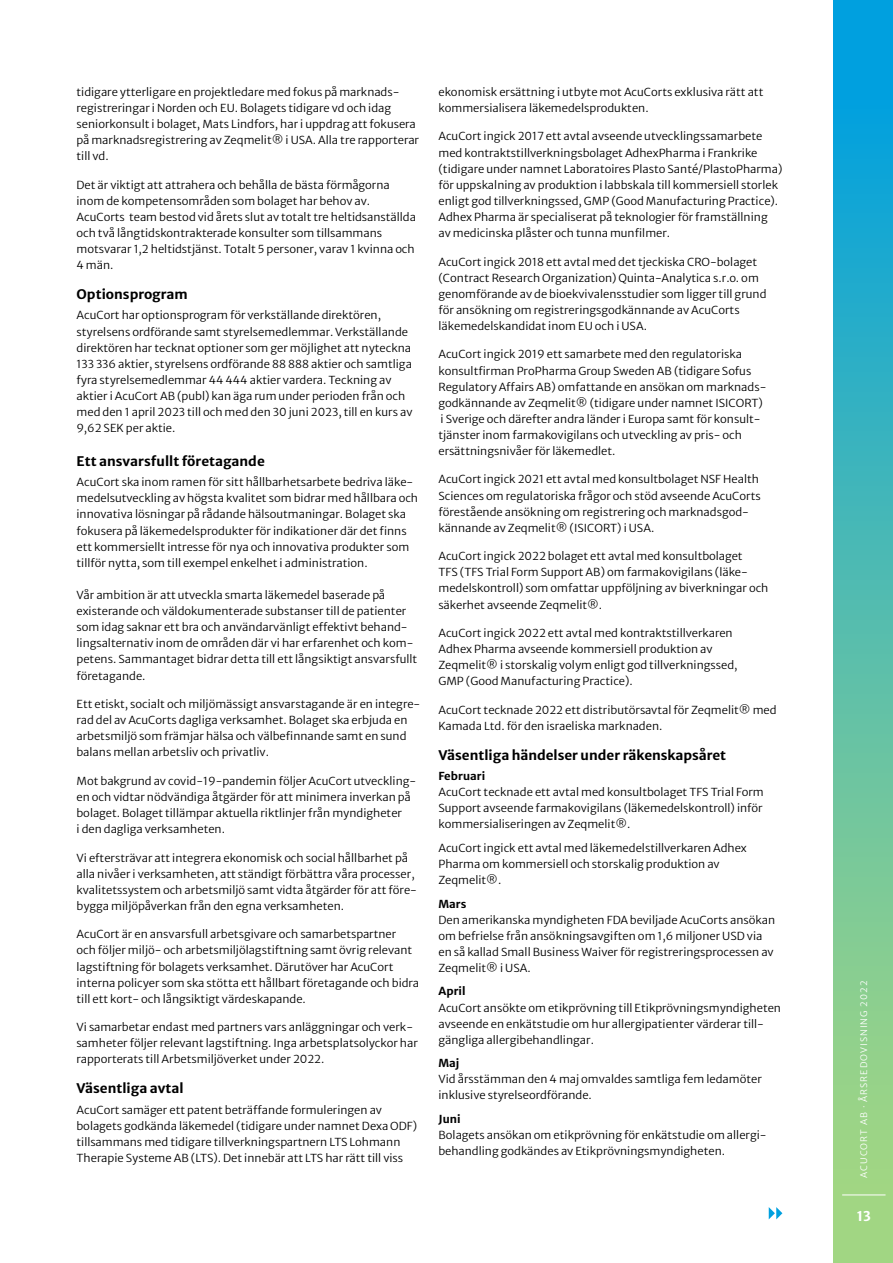
<style>
.page{position:relative;width:893px;height:1263px;background:#fff}
.page>*{position:absolute;margin:0;border:0;box-sizing:border-box;transform-origin:0 0}
.t1{font:700 13.5px "Merriweather Sans";color:#fff}
.Acu_Mellan{font:700 13.2px "Merriweather Sans";color:#000}
.Acu_Brödtext{font:300 10.95px/16px "Merriweather Sans";color:#000}
.Acu_Bröd_indgar{font:300 10.95px/16px "Merriweather Sans";color:#000}
.Acu_Brödtext-2{font:700 10.95px "Merriweather Sans";color:#000}
.t2{font:300 9px "Merriweather Sans";letter-spacing:.12em;color:#fff}
</style>
<div class="page">
<div style="left:833px;top:0;width:60px;height:1263px;background:linear-gradient(to bottom,#009de4,#b0db7a)"></div>
<hr style="left:842px;top:1194px;width:43px;height:1px;background:#fff">
<svg style="left:769px;top:1207px;width:13px;height:12px"></svg>
<p class="Acu_Brödtext" style="left:77px;top:83px;width:344px">tidigare ytterligare en projektledare med fokus på marknads&shy;registreringar i Norden och EU. Bolagets tidigare vd och idag seniorkonsult i bolaget, Mats Lindfors, har i uppdrag att fokusera på marknadsregistrering av Zeqmelit® i USA. Alla tre rapporterar till vd.</p>
<p class="Acu_Brödtext" style="left:77px;top:175px;width:315px">Det är viktigt att attrahera och behålla de bästa förmågorna</p>
<p class="Acu_Brödtext" style="left:77px;top:192px;width:295px">inom de kompetensområden som bolaget har behov av.</p>
<p class="Acu_Brödtext" style="left:77px;top:208px;width:341px">AcuCorts team bestod vid årets slut av totalt tre heltidsanställda och två långtidskontrakterade konsulter som tillsammans motsvarar 1,2 heltidstjänst. Totalt 5 personer, varav 1 kvinna och 4 män.</p>
<p class="Acu_Mellan" style="left:77px;top:283px;width:113px">Optionsprogram</p>
<p class="Acu_Brödtext" style="left:77px;top:306px;width:337px">AcuCort har optionsprogram för verkställande direktören, styrelsens ordförande samt styrelsemedlemmar. Verkställande direktören har tecknat optioner som ger möjlighet att nyteckna 133 336 aktier, styrelsens ordförande 88 888 aktier och samtliga fyra styrelsemedlemmar 44 444 aktier vardera. Teckning av aktier i AcuCort AB (publ) kan äga rum under perioden från och med den 1 april 2023 till och med den 30 juni 2023, till en kurs av 9,62 SEK per aktie.</p>
<p class="Acu_Mellan" style="left:77px;top:450px;width:190px">Ett ansvarsfullt företagande</p>
<p class="Acu_Brödtext" style="left:77px;top:473px;width:343px">AcuCort ska inom ramen för sitt hållbarhetsarbete bedriva läke&shy;medelsutveckling av högsta kvalitet som bidrar med hållbara och innovativa lösningar på rådande hälsoutmaningar. Bolaget ska fokusera på läkemedelsprodukter för indikationer där det finns ett kommersiellt intresse för nya och innovativa produkter som tillför nytta, som till exempel enkelhet i administration.</p>
<p class="Acu_Brödtext" style="left:77px;top:586px;width:342px">Vår ambition är att utveckla smarta läkemedel baserade på existerande och väldokumenterade substanser till de patienter som idag saknar ett bra och användarvänligt effektivt behand&shy;lingsalternativ inom de områden där vi har erfarenhet och kom&shy;petens. Sammantaget bidrar detta till ett långsiktigt ansvarsfullt företagande.</p>
<p class="Acu_Brödtext" style="left:77px;top:695px;width:345px">Ett etiskt, socialt och miljömässigt ansvarstagande är en integre&shy;rad del av AcuCorts dagliga verksamhet. Bolaget ska erbjuda en arbetsmiljö som främjar hälsa och välbefinnande samt en sund balans mellan arbetsliv och privatliv.</p>
<p class="Acu_Brödtext" style="left:77px;top:771px;width:341px">Mot bakgrund av covid-19-pandemin följer AcuCort utveckling&shy;en och vidtar nödvändiga åtgärder för att minimera inverkan på bolaget. Bolaget tillämpar aktuella riktlinjer från myndigheter</p>
<p class="Acu_Brödtext" style="left:77px;top:820px;width:150px">i den dagliga verksamheten.</p>
<p class="Acu_Brödtext" style="left:77px;top:848px;width:342px">Vi eftersträvar att integrera ekonomisk och social hållbarhet på alla nivåer i verksamheten, att ständigt förbättra våra processer, kvalitetssystem och arbetsmiljö samt vidta åtgärder för att före&shy;bygga miljöpåverkan från den egna verksamheten.</p>
<p class="Acu_Brödtext" style="left:77px;top:925px;width:344px">AcuCort är en ansvarsfull arbetsgivare och samarbetspartner<br>och följer miljö- och arbetsmiljölagstiftning samt övrig relevant lagstiftning för bolagets verksamhet. Därutöver har AcuCort interna policyer som ska stötta ett hållbart företagande och bidra till ett kort- och långsiktigt värdeskapande.</p>
<p class="Acu_Brödtext" style="left:77px;top:1018px;width:343px">Vi samarbetar endast med partners vars anläggningar och verk&shy;samheter följer relevant lagstiftning. Inga arbetsplatsolyckor har rapporterats till Arbetsmiljöverket under 2022.</p>
<p class="Acu_Mellan" style="left:77px;top:1077px;width:109px">Väsentliga avtal</p>
<p class="Acu_Brödtext" style="left:77px;top:1100px;width:342px">AcuCort samäger ett patent beträffande formuleringen av bolagets godkända läkemedel (tidigare under namnet Dexa ODF) tillsammans med tidigare tillverkningspartnern LTS Lohmann Therapie Systeme AB (LTS). Det innebär att LTS har rätt till viss</p>
<p class="Acu_Brödtext" style="left:438px;top:83px;width:326px">ekonomisk ersättning i utbyte mot AcuCorts exklusiva rätt att kommersialisera läkemedelsprodukten.</p>
<p class="Acu_Brödtext" style="left:438px;top:127px;width:325px">AcuCort ingick 2017 ett avtal avseende utvecklingssamarbete med kontraktstillverkningsbolaget AdhexPharma i Frankrike</p>
<p class="Acu_Brödtext" style="left:438px;top:159px;width:345px">(tidigare under namnet Laboratoires Plasto Santé/PlastoPharma) för uppskalning av produktion i labbskala till kommersiell storlek enligt god tillverkningssed, GMP (Good Manufacturing Practice).<br>Adhex Pharma är specialiserat på teknologier för framställning</p>
<p class="Acu_Brödtext" style="left:438px;top:224px;width:233px">av medicinska plåster och tunna munfilmer.</p>
<p class="Acu_Brödtext" style="left:438px;top:252px;width:330px">AcuCort ingick 2018 ett avtal med det tjeckiska CRO-bolaget (Contract Research Organization) Quinta-Analytica s.r.o. om genomförande av de bioekvivalensstudier som ligger till grund för ansökning om registreringsgodkännande av AcuCorts</p>
<p class="Acu_Brödtext" style="left:438px;top:317px;width:210px">läkemedelskandidat inom EU och i USA.</p>
<p class="Acu_Brödtext" style="left:438px;top:345px;width:305px">AcuCort ingick 2019 ett samarbete med den regulatoriska</p>
<p class="Acu_Brödtext" style="left:438px;top:361px;width:329px">konsultfirman ProPharma Group Sweden AB (tidigare Sofus<br>Regulatory Affairs AB) omfattande en ansökan om marknads&shy;godkännande av Zeqmelit® (tidigare under namnet ISICORT)</p>
<p class="Acu_Brödtext" style="left:438px;top:410px;width:324px">i Sverige och därefter andra länder i Europa samt för konsult&shy;tjänster inom farmakovigilans och utveckling av pris- och</p>
<p class="Acu_Brödtext" style="left:438px;top:442px;width:178px">ersättningsnivåer för läkemedlet.</p>
<p class="Acu_Brödtext" style="left:438px;top:470px;width:324px">AcuCort ingick 2021 ett avtal med konsultbolaget NSF Health<br>Sciences om regulatoriska frågor och stöd avseende AcuCorts förestående ansökning om registrering och marknadsgod-</p>
<p class="Acu_Brödtext" style="left:438px;top:519px;width:217px">kännande av Zeqmelit® (ISICORT) i USA.</p>
<p class="Acu_Brödtext" style="left:438px;top:547px;width:306px">AcuCort ingick 2022 bolaget ett avtal med konsultbolaget</p>
<p class="Acu_Brödtext" style="left:438px;top:563px;width:311px">TFS (TFS Trial Form Support AB) om farmakovigilans (läke-</p>
<p class="Acu_Brödtext" style="left:438px;top:579px;width:331px">medelskontroll) som omfattar uppföljning av biverkningar och säkerhet avseende Zeqmelit®.</p>
<p class="Acu_Brödtext" style="left:438px;top:624px;width:296px">AcuCort ingick 2022 ett avtal med kontraktstillverkaren</p>
<p class="Acu_Brödtext" style="left:438px;top:640px;width:276px">Adhex Pharma avseende kommersiell produktion av</p>
<p class="Acu_Brödtext" style="left:438px;top:656px;width:301px">Zeqmelit® i storskalig volym enligt god tillverkningssed,</p>
<p class="Acu_Brödtext" style="left:438px;top:672px;width:196px">GMP (Good Manufacturing Practice).</p>
<p class="Acu_Brödtext" style="left:438px;top:700px;width:340px">AcuCort tecknade 2022 ett distributörsavtal för Zeqmelit® med<br>Kamada Ltd. för den israeliska marknaden.</p>
<p class="Acu_Mellan" style="left:438px;top:743px;width:289px">Väsentliga händelser under räkenskapsåret</p>
<p class="Acu_Brödtext-2" style="left:438px;top:766px;width:48px">Februari</p>
<p class="Acu_Bröd_indgar" style="left:438px;top:783px;width:327px;text-align:justify">AcuCort tecknade ett avtal med konsultbolaget TFS Trial Form Support avseende farmakovigilans (läkemedelskontroll) inför kommersialiseringen av Zeqmelit®.</p>
<p class="Acu_Bröd_indgar" style="left:438px;top:838px;width:310px">AcuCort ingick ett avtal med läkemedelstillverkaren Adhex</p>
<p class="Acu_Bröd_indgar" style="left:438px;top:855px;width:283px">Pharma om kommersiell och storskalig produktion av<br>Zeqmelit®.</p>
<p class="Acu_Brödtext-2" style="left:438px;top:894px;width:29px">Mars</p>
<p class="Acu_Bröd_indgar" style="left:438px;top:910px;width:338px">Den amerikanska myndigheten FDA beviljade AcuCorts ansökan om befrielse från ansökningsavgiften om 1,6 miljoner USD via en så kallad Small Business Waiver för registreringsprocessen av Zeqmelit® i USA.</p>
<p class="Acu_Brödtext-2" style="left:438px;top:982px;width:29px">April</p>
<p class="Acu_Bröd_indgar" style="left:438px;top:998px;width:344px">AcuCort ansökte om etikprövning till Etikprövningsmyndigheten avseende en enkätstudie om hur allergipatienter värderar till&shy;gängliga allergibehandlingar.</p>
<p class="Acu_Brödtext-2" style="left:438px;top:1054px;width:22px">Maj</p>
<p class="Acu_Bröd_indgar" style="left:438px;top:1070px;width:325px">Vid årsstämman den 4 maj omvaldes samtliga fem ledamöter inklusive styrelseordförande.</p>
<p class="Acu_Brödtext-2" style="left:438px;top:1109px;width:24px">Juni</p>
<p class="Acu_Bröd_indgar" style="left:438px;top:1126px;width:330px">Bolagets ansökan om etikprövning för enkätstudie om allergi-</p>
<p class="Acu_Bröd_indgar" style="left:438px;top:1142px;width:288px">behandling godkändes av Etikprövningsmyndigheten.</p>
<p class="t2" style="left:856px;top:1178px;width:199px;rotate:-90deg">ACUCORT AB · ÅRSREDOVISNING 2022</p>
<p class="t1" style="left:857px;top:1204px;width:16px">13</p>
</div>
